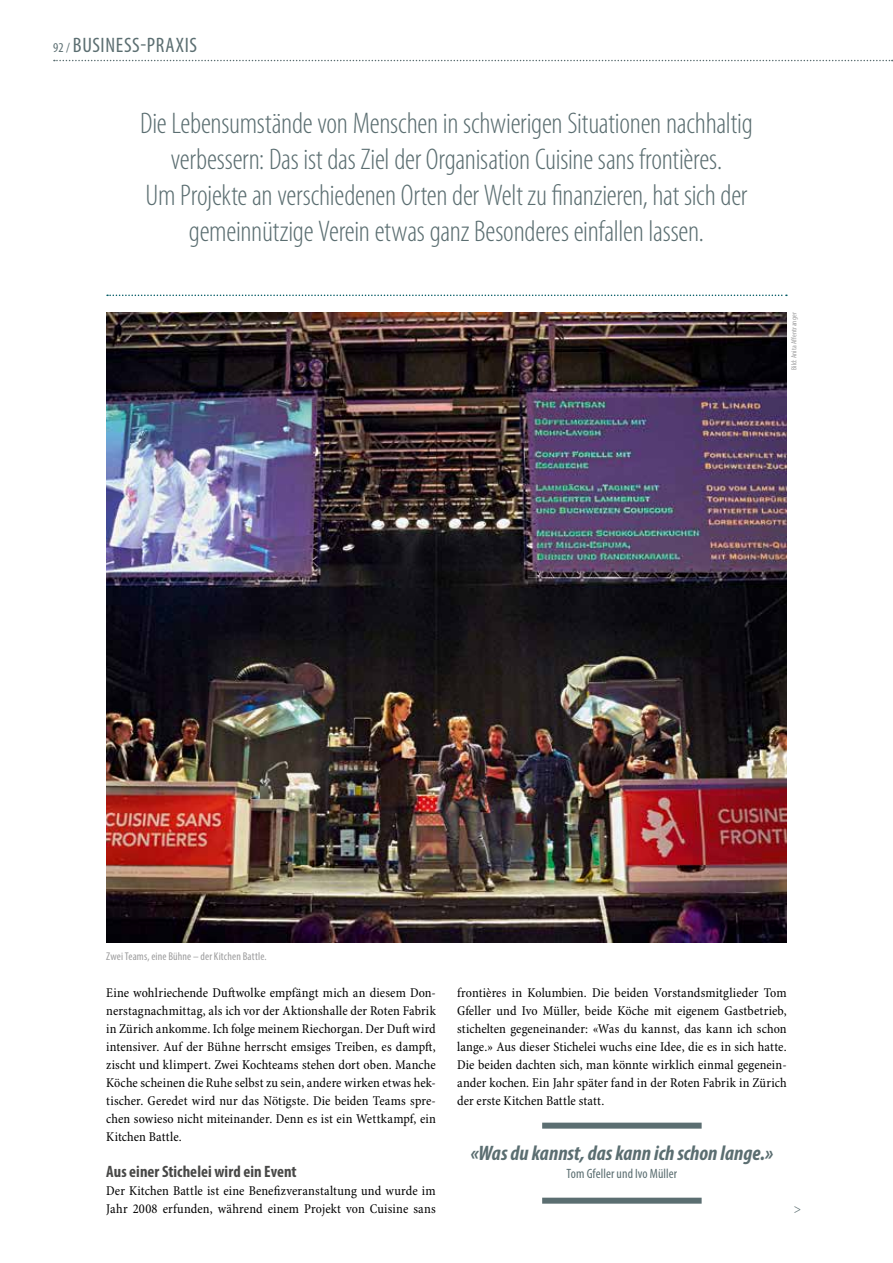
<style>
.page{position:relative;width:893px;height:1263px;background:#fff}
.page>*{position:absolute;margin:0;border:0;box-sizing:border-box;transform-origin:0 0}
.t1{font:300 condensed 30px/36px "Myriad Pro";letter-spacing:-.01em;color:#5b6e71;text-align:center}
.t2{font:italic 700 condensed 21px "Myriad Pro";color:#5b6e71}
.t3{font:condensed 21px "Myriad Pro";letter-spacing:.03em;color:#5b6e71}
.t4{font:700 condensed 16.5px "Myriad Pro";letter-spacing:.005em;color:#484847}
.t5{font:condensed 13.5px/18px "Minion Pro";letter-spacing:.01em;color:#000;text-align:justify}
.t6{font:condensed 13.5px "Myriad Pro";letter-spacing:.005em;color:#5b6e71}
.t7{font:condensed 13.5px "Minion Pro";color:#5b6e71}
.t8{font:condensed 11.25px "Myriad Pro";letter-spacing:.015em;color:#9c9c9d}
.t9{font:condensed 7.5px "Myriad Pro";letter-spacing:.02em;color:#9c9c9d}
.s1{font-size:13.5px}
</style>
<div class="page">
<svg style="left:107px;top:295px;width:680px;height:1px"></svg>
<img style="left:106px;top:313px;width:681px;height:630px">
<hr style="left:892px;top:1051px;width:1px;height:212px;background:#5b6e71">
<div style="left:542px;top:1122px;width:160px;height:6px;background:#5b6e71"></div>
<div style="left:542px;top:1198px;width:160px;height:6px;background:#5b6e71"></div>
<svg style="left:54px;top:60px;width:839px;height:1px"></svg>
<h2 class="t3" style="left:53px;top:32px;width:145px"><span class="s1">92 /</span> BUSINESS-PRAXIS</h2>
<p class="t1" style="left:140px;top:105px;width:614px">Die Lebensumstände von Menschen in schwierigen Situationen nachhaltig verbessern: Das ist das Ziel der Organisation Cuisine sans frontières.<br>Um Projekte an verschiedenen Orten der Welt zu finanzieren, hat sich der gemeinnützige Verein etwas ganz Besonderes einfallen lassen.</p>
<p class="t9" style="left:789px;top:370px;width:59px;rotate:-90deg">Bild: Anita Affentranger</p>
<p class="t8" style="left:106px;top:950px;width:162px">Zwei Teams, eine Bühne – der Kitchen Battle.</p>
<p class="t5" style="left:106px;top:984px;width:331px">Eine wohlriechende Duftwolke empfängt mich an diesem Don&shy;nerstagnachmittag, als ich vor der Aktionshalle der Roten Fabrik in Zürich ankomme. Ich folge meinem Riechorgan. Der Duft wird intensiver. Auf der Bühne herrscht emsiges Treiben, es dampft, zischt und klimpert. Zwei Kochteams stehen dort oben. Manche Köche scheinen die Ruhe selbst zu sein, andere wirken etwas hek&shy;tischer. Geredet wird nur das Nötigste. Die beiden Teams spre&shy;chen sowieso nicht miteinander. Denn es ist ein Wettkampf, ein Kitchen Battle.</p>
<p class="t4" style="left:106px;top:1161px;width:192px">Aus einer Stichelei wird ein Event</p>
<p class="t5" style="left:106px;top:1182px;width:331px">Der Kitchen Battle ist eine Benefizveranstaltung und wurde im<br>Jahr 2008 erfunden, während einem Projekt von Cuisine sans</p>
<p class="t5" style="left:457px;top:984px;width:331px">frontières in Kolumbien. Die beiden Vorstandsmitglieder Tom Gfeller und Ivo Müller, beide Köche mit eigenem Gastbetrieb, stichelten gegeneinander: «Was du kannst, das kann ich schon lange.» Aus dieser Stichelei wuchs eine Idee, die es in sich hatte.<br>Die beiden dachten sich, man könnte wirklich einmal gegenein&shy;ander kochen. Ein Jahr später fand in der Roten Fabrik in Zürich der erste Kitchen Battle statt.</p>
<h2 class="t2" style="left:471px;top:1139px;width:304px">«Was du kannst, das kann ich schon lange.»</h2>
<p class="t6" style="left:567px;top:1165px;width:112px">Tom Gfeller und Ivo Müller</p>
<p class="t7" style="left:794px;top:1200px;width:9px">&gt;</p>
</div>
